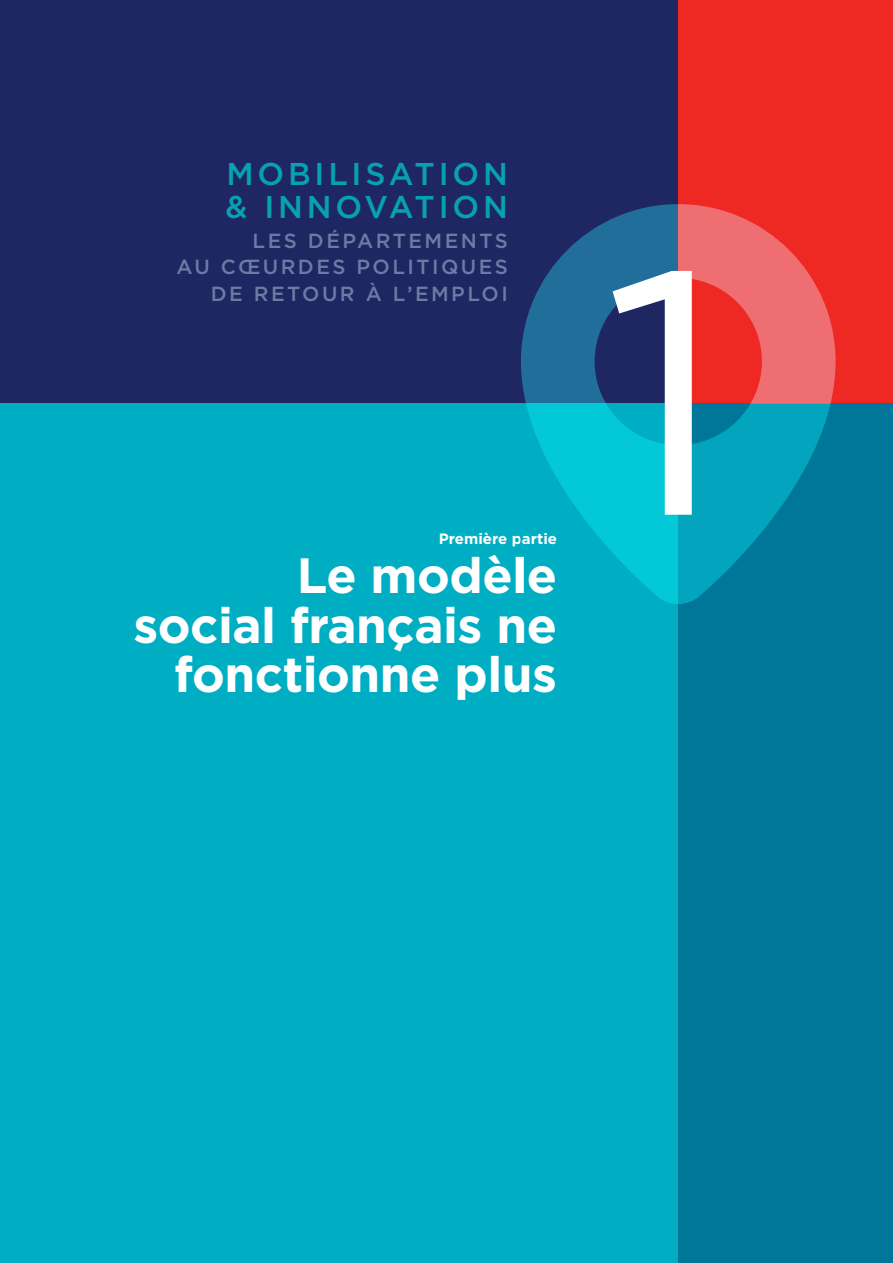
<style>
.page{position:relative;width:893px;height:1263px;background:#fff}
.page>*{position:absolute;margin:0;border:0;box-sizing:border-box;transform-origin:0 0}
.t1{font:345.75px "Gotham";color:#fff}
.t2{font:700 49.5px "Gotham";letter-spacing:-.01em;color:#fff}
.t3{font:500 31.5px "Gotham";letter-spacing:.12em;color:#06a2b2}
.t4{font:500 20.4px "Gotham";letter-spacing:.12em;color:#6c7ba4}
.t5{font:700 15px "Gotham";color:#fff}
</style>
<div class="page">
<div style="left:0;top:0;width:893px;height:404px;background:#1f2763"></div>
<div style="left:0;top:404px;width:893px;height:859px;background:#00aec3"></div>
<div style="left:678px;top:0;width:215px;height:404px;background:#ee2823"></div>
<div style="left:678px;top:404px;width:215px;height:859px;background:#007798"></div>
<svg style="left:521px;top:204px;width:315px;height:400px"></svg>
<p class="t3" style="left:227px;top:153px;width:283px">MOBILISATION</p>
<p class="t3" style="left:226px;top:186px;width:284px">&amp; INNOVATION</p>
<p class="t4" style="left:253px;top:227px;width:257px">LES DÉPARTEMENTS</p>
<p class="t4" style="left:176px;top:254px;width:333px">AU CŒURDES POLITIQUES</p>
<p class="t4" style="left:211px;top:280px;width:299px">DE RETOUR À L’EMPLOI</p>
<p class="t5" style="left:439px;top:528px;width:120px">Première partie</p>
<p class="t2" style="left:297px;top:543px;width:262px">Le modèle</p>
<p class="t2" style="left:133px;top:592px;width:425px">social français ne</p>
<p class="t2" style="left:174px;top:642px;width:384px">fonctionne plus</p>
<p class="t1" style="left:603px;top:171px;width:125px">1</p>
</div>
